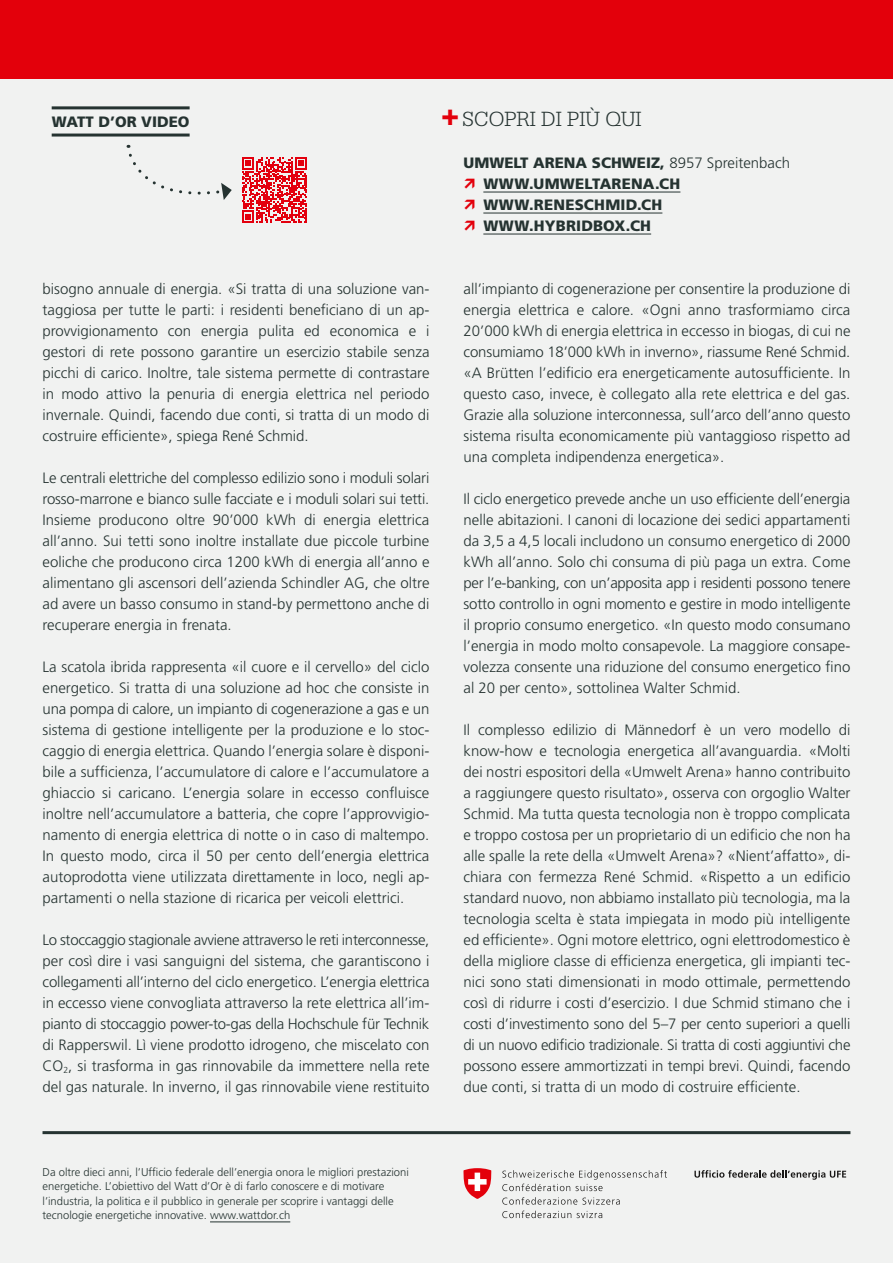
<style>
.page{position:relative;width:893px;height:1263px;background:#f1f2f1}
.page>*{position:absolute;margin:0;border:0;box-sizing:border-box;transform-origin:0 0}
.t1{font:300 21.75px "Serifa Std";color:#253331}
.t2{font:300 15px/21px "Frutiger LT Std";color:#253331;text-align:justify}
.t3{font:900 15px/21px "Frutiger LT Std";letter-spacing:.01em;color:#253331}
.t4{font:300 11.25px/14.2px "Frutiger LT Std";color:#253331}
.s1{font-family:"Frutiger LT Std";font-weight:900;font-size:30.3px;color:#e3000b}
.s2{font-weight:300}
</style>
<div class="page">
<div style="left:0;top:0;width:893px;height:78px;background:#e3000b"></div>
<hr style="left:43px;top:1131px;width:807px;height:3px;background:#253331">
<hr style="left:52px;top:106px;width:138px;height:3px;background:#253331">
<hr style="left:52px;top:134px;width:138px;height:3px;background:#253331">
<svg style="left:126px;top:145px;width:106px;height:55px"></svg>
<svg style="left:694px;top:1170px;width:152px;height:10px"></svg>
<svg style="left:502px;top:1170px;width:165px;height:21px"></svg>
<svg style="left:502px;top:1197px;width:118px;height:21px"></svg>
<svg style="left:463px;top:1168px;width:29px;height:31px"></svg>
<hr style="left:210px;top:1221px;width:80px;height:1px;background:#253331">
<hr style="left:483px;top:192px;width:197px;height:1px;background:#253331">
<hr style="left:483px;top:213px;width:179px;height:1px;background:#253331">
<hr style="left:483px;top:234px;width:168px;height:1px;background:#253331">
<svg style="left:242px;top:157px;width:65px;height:66px"></svg>
<p class="t3" style="left:52px;top:111px;width:139px">WATT D’OR VIDEO</p>
<h1 class="t1" style="left:441px;top:107px;width:202px"><span class="s1">+</span> SCOPRI DI PIÙ QUI</h1>
<p class="t3" style="left:483px;top:152px;width:308px;text-indent:-20px">UMWELT ARENA SCHWEIZ, <span class="s2">8957 Spreitenbach<br></span>WWW.UMWELTARENA.CH<br>WWW.RENESCHMID.CH<br>WWW.HYBRIDBOX.CH</p>
<p class="t2" style="left:43px;top:279px;width:388px">bisogno annuale di energia. «Si tratta di una soluzione van&shy;taggiosa per tutte le parti: i residenti beneficiano di un ap&shy;provvigionamento con energia pulita ed economica e i gestori di rete possono garantire un esercizio stabile senza picchi di carico. Inoltre, tale sistema permette di contrastare in modo attivo la penuria di energia elettrica nel periodo invernale. Quindi, facendo due conti, si tratta di un modo di costruire efficiente», spiega René Schmid.</p>
<p class="t2" style="left:43px;top:468px;width:388px">Le centrali elettriche del complesso edilizio sono i moduli solari rosso-marrone e bianco sulle facciate e i moduli solari sui tetti.<br>Insieme producono oltre 90’000 kWh di energia elettrica all’anno. Sui tetti sono inoltre installate due piccole turbine eoliche che producono circa 1200 kWh di energia all’anno e alimentano gli ascensori dell’azienda Schindler AG, che oltre ad avere un basso consumo in stand-by permettono anche di recuperare energia in frenata.</p>
<p class="t2" style="left:43px;top:657px;width:388px">La scatola ibrida rappresenta «il cuore e il cervello» del ciclo energetico. Si tratta di una soluzione ad hoc che consiste in una pompa di calore, un impianto di cogenerazione a gas e un sistema di gestione intelligente per la produzione e lo stoc&shy;caggio di energia elettrica. Quando l’energia solare è disponi&shy;bile a sufficienza, l’accumulatore di calore e l’accumulatore a ghiaccio si caricano. L’energia solare in eccesso confluisce inoltre nell’accumulatore a batteria, che copre l’approvvigio&shy;namento di energia elettrica di notte o in caso di maltempo.<br>In questo modo, circa il 50 per cento dell’energia elettrica autoprodotta viene utilizzata direttamente in loco, negli ap&shy;partamenti o nella stazione di ricarica per veicoli elettrici.</p>
<p class="t2" style="left:43px;top:930px;width:388px">Lo stoccaggio stagionale avviene attraverso le reti interconnesse, per così dire i vasi sanguigni del sistema, che garantiscono i collegamenti all’interno del ciclo energetico. L’energia elettrica in eccesso viene convogliata attraverso la rete elettrica all’im&shy;pianto di stoccaggio power-to-gas della Hochschule für Technik di Rapperswil. Lì viene prodotto idrogeno, che miscelato con CO<sub>2</sub>, si trasforma in gas rinnovabile da immettere nella rete del gas naturale. In inverno, il gas rinnovabile viene restituito</p>
<p class="t2" style="left:463px;top:279px;width:388px">all’impianto di cogenerazione per consentire la produzione di energia elettrica e calore. «Ogni anno trasformiamo circa 20’000 kWh di energia elettrica in eccesso in biogas, di cui ne consumiamo 18’000 kWh in inverno», riassume René Schmid. «A Brütten l’edificio era energeticamente autosufficiente. In questo caso, invece, è collegato alla rete elettrica e del gas.<br>Grazie alla soluzione interconnessa, sull’arco dell’anno questo sistema risulta economicamente più vantaggioso rispetto ad una completa indipendenza energetica».</p>
<p class="t2" style="left:463px;top:489px;width:388px">Il ciclo energetico prevede anche un uso efficiente dell’energia nelle abitazioni. I canoni di locazione dei sedici appartamenti da 3,5 a 4,5 locali includono un consumo energetico di 2000 kWh all’anno. Solo chi consuma di più paga un extra. Come per l’e-banking, con un’apposita app i residenti possono tenere sotto controllo in ogni momento e gestire in modo intelligente il proprio consumo energetico. «In questo modo consumano l’energia in modo molto consapevole. La maggiore consape&shy;volezza consente una riduzione del consumo energetico fino al 20 per cento», sottolinea Walter Schmid.</p>
<p class="t2" style="left:463px;top:720px;width:388px">Il complesso edilizio di Männedorf è un vero modello di know-how e tecnologia energetica all’avanguardia. «Molti dei nostri espositori della «Umwelt Arena» hanno contribuito a raggiungere questo risultato», osserva con orgoglio Walter Schmid. Ma tutta questa tecnologia non è troppo complicata e troppo costosa per un proprietario di un edificio che non ha alle spalle la rete della «Umwelt Arena»? «Nient’affatto», di&shy;chiara con fermezza René Schmid. «Rispetto a un edificio standard nuovo, non abbiamo installato più tecnologia, ma la tecnologia scelta è stata impiegata in modo più intelligente ed efficiente». Ogni motore elettrico, ogni elettrodomestico è della migliore classe di efficienza energetica, gli impianti tec&shy;nici sono stati dimensionati in modo ottimale, permettendo così di ridurre i costi d’esercizio. I due Schmid stimano che i costi d’investimento sono del 5–7 per cento superiori a quelli di un nuovo edificio tradizionale. Si tratta di costi aggiuntivi che possono essere ammortizzati in tempi brevi. Quindi, facendo due conti, si tratta di un modo di costruire efficiente.</p>
<p class="t4" style="left:43px;top:1165px;width:368px">Da oltre dieci anni, l’Ufficio federale dell’energia onora le migliori prestazioni energetiche. L’obiettivo del Watt d’Or è di farlo conoscere e di motivare l’industria, la politica e il pubblico in generale per scoprire i vantaggi delle tecnologie energetiche innovative. www.wattdor.ch</p>
</div>
